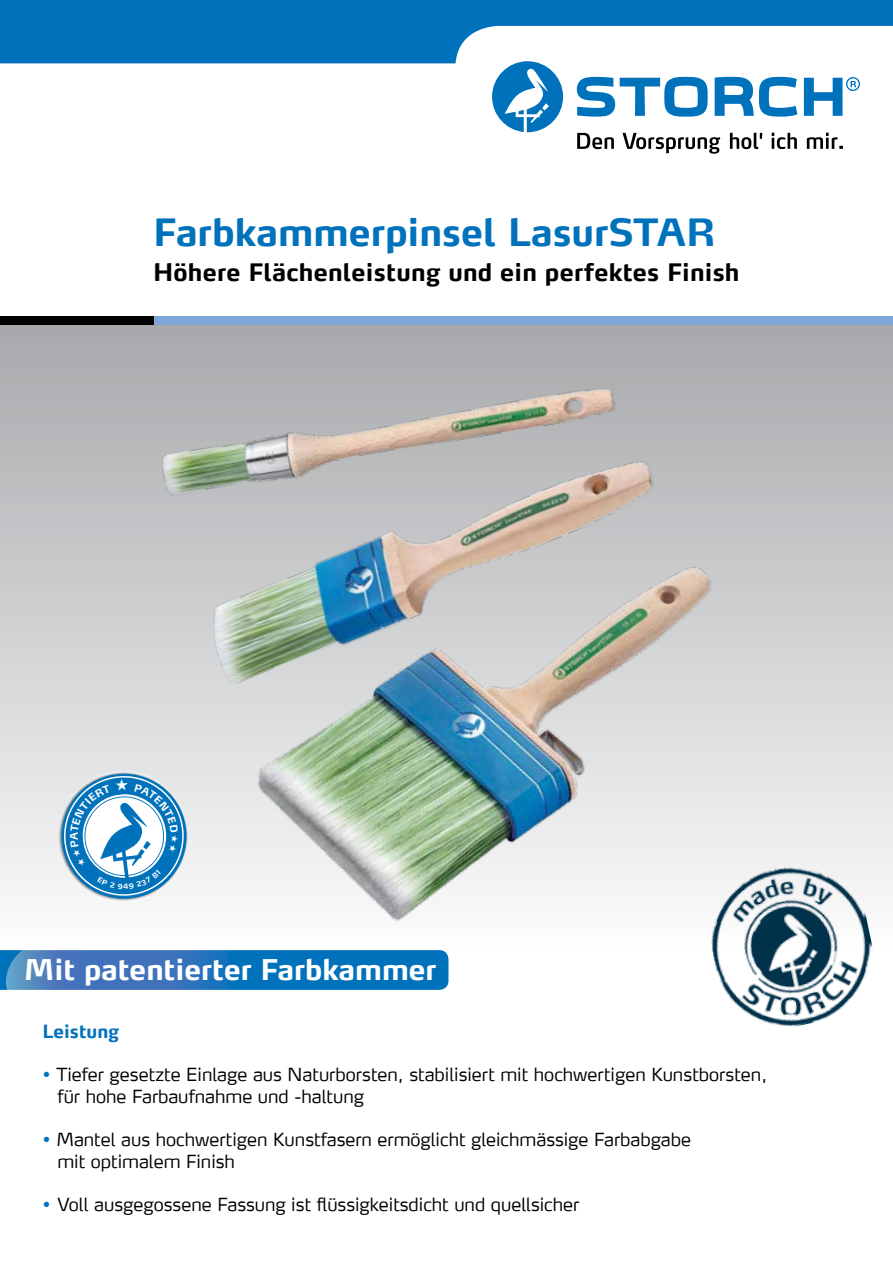
<style>
.page{position:relative;width:893px;height:1263px;background:#fff}
.page>*{position:absolute;margin:0;border:0;box-sizing:border-box;transform-origin:0 0}
.t1{font:700 37.5px "Max LF";color:#0072bc}
.t2{font:700 28.5px "Max LF";color:#fff}
.t3{font:700 24px "Max LF";letter-spacing:.01em;color:#000}
.t4{font:300 18px/21.6px "Max LF";color:#000}
.t5{font:700 18px "Max LF";color:#0072bc}
.t6{font:700 10.2px "Max LF";color:#fff}
.s1{color:#0072bc}
</style>
<div class="page">
<svg style="left:0;top:0;width:893px;height:63px;fill:#0072bc"></svg>
<svg style="left:577px;top:77px;width:131px;height:40px"></svg>
<svg style="left:715px;top:77px;width:82px;height:40px"></svg>
<svg style="left:804px;top:78px;width:38px;height:38px"></svg>
<svg style="left:851px;top:81px;width:5px;height:6px"></svg>
<div style="left:846px;top:77px;width:14px;height:14px;border:1px solid #0072bc;border-radius:50%"></div>
<svg style="left:492px;top:61px;width:71px;height:71px"></svg>
<svg style="left:577px;top:133px;width:37px;height:16px"></svg>
<svg style="left:623px;top:133px;width:97px;height:21px"></svg>
<svg style="left:730px;top:133px;width:32px;height:16px"></svg>
<svg style="left:772px;top:133px;width:25px;height:16px"></svg>
<svg style="left:807px;top:133px;width:36px;height:16px"></svg>
<div style="left:0;top:324px;width:893px;height:636px;background:linear-gradient(to bottom,#a6a8ab,#fefefe)"></div>
<img style="left:58px;top:771px;width:130px;height:131px">
<img style="left:191px;top:423px;width:486px;height:278px">
<div style="left:0;top:316px;width:154px;height:8px;background:#000"></div>
<div style="left:154px;top:316px;width:739px;height:8px;background:#7da7d8"></div>
<img style="left:236px;top:550px;width:489px;height:397px">
<img style="left:698px;top:853px;width:187px;height:174px">
<svg style="left:0;top:949px;width:450px;height:41px;background:#2679be"></svg>
<img style="left:155px;top:374px;width:470px;height:131px">
<svg style="left:60px;top:772px;width:128px;height:129px"></svg>
<h1 class="t1" style="left:153px;top:209px;width:564px">Farbkammerpinsel LasurSTAR</h1>
<h3 class="t3" style="left:153px;top:257px;width:588px">Höhere Flächenleistung und ein perfektes Finish</h3>
<p class="t6" style="left:68px;top:840px;width:9px;rotate:-90deg">A</p>
<h2 class="t2" style="left:24px;top:951px;width:414px">Mit patentierter Farbkammer</h2>
<p class="t5" style="left:43px;top:1020px;width:78px">Leistung</p>
<p class="t4" style="left:57px;top:1063px;width:711px;text-indent:-15px"><span class="s1">•</span> Tiefer gesetzte Einlage aus Naturborsten, stabilisiert mit hochwertigen Kunstborsten, für hohe Farbaufnahme und -haltung</p>
<p class="t4" style="left:57px;top:1128px;width:635px;text-indent:-15px"><span class="s1">•</span> Mantel aus hochwertigen Kunstfasern ermöglicht gleichmässige Farbabgabe mit optimalem Finish</p>
<p class="t4" style="left:43px;top:1193px;width:538px"><span class="s1">•</span> Voll ausgegossene Fassung ist flüssigkeitsdicht und quellsicher</p>
</div>
